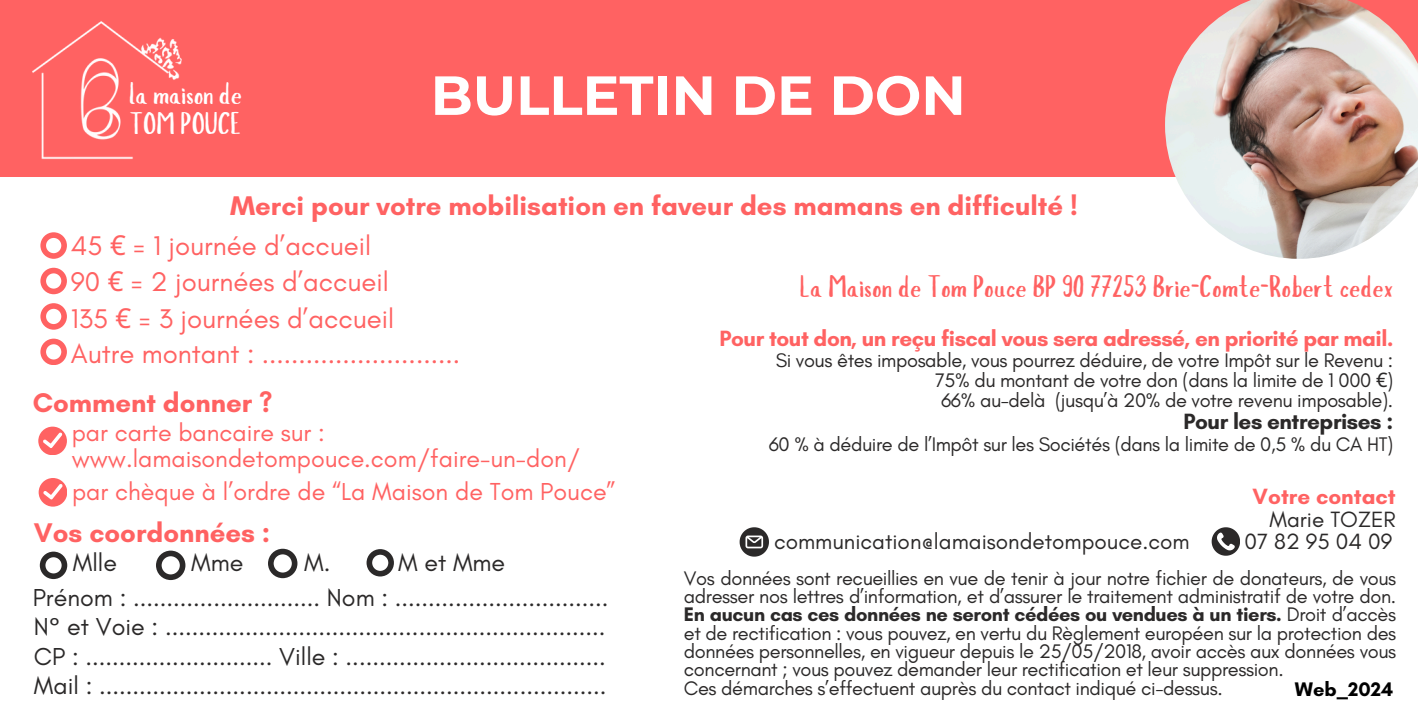
<style>
.page{position:relative;width:1418px;height:709px;background:#fff}
.page>*{position:absolute;margin:0;border:0;box-sizing:border-box;transform-origin:0 0}
.t1{font:700 55px "Montserrat";color:#fff}
.t2{font:30px "Slopes";color:#ff6262}
.t3{font:30px/30px "Slopes";letter-spacing:-.01em;color:#fff}
.t4{font:27.5px "Glacial Indifference";color:#ff6262}
.t5{font:700 27.5px "Glacial Indifference";color:#ff6262}
.t6{font:25px "Glacial Indifference";color:#2b2929}
.t7{font:25px/26.2px "Glacial Indifference";color:#ff6262}
.t8{font:700 22.5px "Glacial Indifference";letter-spacing:-.02em;color:#ff6262}
.t9{font:22.5px "Glacial Indifference";color:#2b2929}
.t10{font:700 22.5px/22.5px "Glacial Indifference";color:#ff6262;text-align:right}
.t11{font:700 22.5px "Glacial Indifference";letter-spacing:-.02em;color:#2b2929}
.t12{font:20px/18.2px "Glacial Indifference";letter-spacing:-.02em;color:#2b2929;text-align:justify}
.t13{font:700 20px "Glacial Indifference";color:#000}
.s1{font-family:"Noto Sans"}
.s2{font-weight:400;color:#2b2929}
.s3{font-weight:700}
</style>
<div class="page">
<div style="left:0;top:0;width:1418px;height:177px;background:#ff6262"></div>
<img style="left:33px;top:21px;width:149px;height:138px">
<svg style="left:40px;top:232px;width:27px;height:26px"></svg>
<div style="left:39px;top:478px;width:28px;height:28px;background:#ff6262;border-radius:50%"></div>
<svg style="left:43px;top:484px;width:20px;height:15px"></svg>
<div style="left:38px;top:426px;width:28px;height:29px;background:#ff6262;border-radius:50%"></div>
<svg style="left:43px;top:432px;width:19px;height:16px"></svg>
<svg style="left:40px;top:551px;width:27px;height:28px"></svg>
<svg style="left:156px;top:550px;width:29px;height:30px"></svg>
<svg style="left:268px;top:549px;width:29px;height:29px"></svg>
<svg style="left:366px;top:549px;width:28px;height:27px"></svg>
<svg style="left:40px;top:268px;width:27px;height:26px"></svg>
<svg style="left:40px;top:303px;width:27px;height:26px"></svg>
<svg style="left:40px;top:339px;width:27px;height:26px"></svg>
<img style="left:1165px;top:0;width:253px;height:259px">
<svg style="left:739px;top:527px;width:30px;height:29px"></svg>
<svg style="left:1211px;top:527px;width:28px;height:28px"></svg>
<h2 class="t3" style="left:129px;top:81px;width:114px">la maison de<br>TOM POUCE</h2>
<h3 class="t1" style="left:431px;top:62px;width:536px">BULLETIN DE DON</h3>
<h3 class="t5" style="left:230px;top:189px;width:849px">Merci pour votre mobilisation en faveur des mamans en difficulté !</h3>
<h3 class="t4" style="left:71px;top:229px;width:302px">45 <span class="s1">€</span> = 1 journée d’accueil</h3>
<h3 class="t4" style="left:71px;top:265px;width:319px">90 <span class="s1">€</span> = 2 journées d’accueil</h3>
<p class="t4" style="left:71px;top:301px;width:325px">135 <span class="s1">€</span> = 3 journées d’accueil</p>
<p class="t4" style="left:71px;top:337px;width:391px">Autre montant : ...........................</p>
<p class="t5" style="left:33px;top:385px;width:241px">Comment donner ?</p>
<p class="t2" style="left:799px;top:274px;width:595px">La Maison de Tom Pouce BP 90 77253 Brie-Comte-Robert cedex</p>
<p class="t8" style="left:719px;top:324px;width:675px">Pour tout don, un reçu fiscal vous sera adressé, en priorité par mail.</p>
<h4 class="t12" style="left:775px;top:351px;width:619px">Si vous êtes imposable, vous pourrez déduire, de votre Impôt sur le Revenu :</h4>
<h4 class="t12" style="left:935px;top:371px;width:460px">75% du montant de votre don (dans la limite de 1 000 <span class="s1">€</span>)</h4>
<h2 class="t12" style="left:941px;top:391px;width:453px">66% au-delà (jusqu’à 20% de votre revenu imposable).</h2>
<p class="t11" style="left:1183px;top:408px;width:211px">Pour les entreprises :</p>
<p class="t12" style="left:768px;top:434px;width:626px">60 % à déduire de l’Impôt sur les Sociétés (dans la limite de 0,5 % du CA HT)</p>
<p class="t7" style="left:72px;top:419px;width:510px">par carte bancaire sur : www.lamaisondetompouce.com/faire-un-don/</p>
<p class="t7" style="left:72px;top:478px;width:545px">par chèque à l’ordre de “La Maison de Tom Pouce”</p>
<p class="t5" style="left:34px;top:516px;width:238px">Vos coordonnées :</p>
<h3 class="t6" style="left:73px;top:547px;width:46px">Mlle</h3>
<h3 class="t6" style="left:191px;top:547px;width:54px">Mme</h3>
<h3 class="t6" style="left:304px;top:547px;width:28px">M.</h3>
<h3 class="t6" style="left:398px;top:547px;width:109px">M et Mme</h3>
<h3 class="t6" style="left:33px;top:582px;width:577px">Prénom : ............................ Nom : ................................</h3>
<h2 class="t6" style="left:34px;top:611px;width:573px">N° et Voie : ..................................................................</h2>
<h4 class="t6" style="left:34px;top:641px;width:573px">CP : ............................ Ville : .......................................</h4>
<p class="t6" style="left:34px;top:670px;width:574px">Mail : ............................................................................</p>
<p class="t10" style="left:1252px;top:485px;width:145px">Votre contact<br><span class="s2">Marie TOZER</span></p>
<p class="t9" style="left:774px;top:528px;width:417px">communication@lamaisondetompouce.com</p>
<p class="t9" style="left:1244px;top:528px;width:149px">07 82 95 04 09</p>
<h4 class="t12" style="left:684px;top:568px;width:714px">Vos données sont recueillies en vue de tenir à jour notre fichier de donateurs, de vous adresser nos lettres d’information, et d’assurer le traitement administratif de votre don.<br><span class="s3">En aucun cas ces données ne seront cédées ou vendues à un tiers.</span> Droit d’accès et de rectification : vous pouvez, en vertu du Règlement européen sur la protection des données personnelles, en vigueur depuis le 25/05/2018, avoir accès aux données vous concernant ; vous pouvez demander leur rectification et leur suppression.</h4>
<p class="t12" style="left:684px;top:678px;width:540px">Ces démarches s’effectuent auprès du contact indiqué ci-dessus.</p>
<h5 class="t13" style="left:1294px;top:677px;width:100px">Web_2024</h5>
</div>
